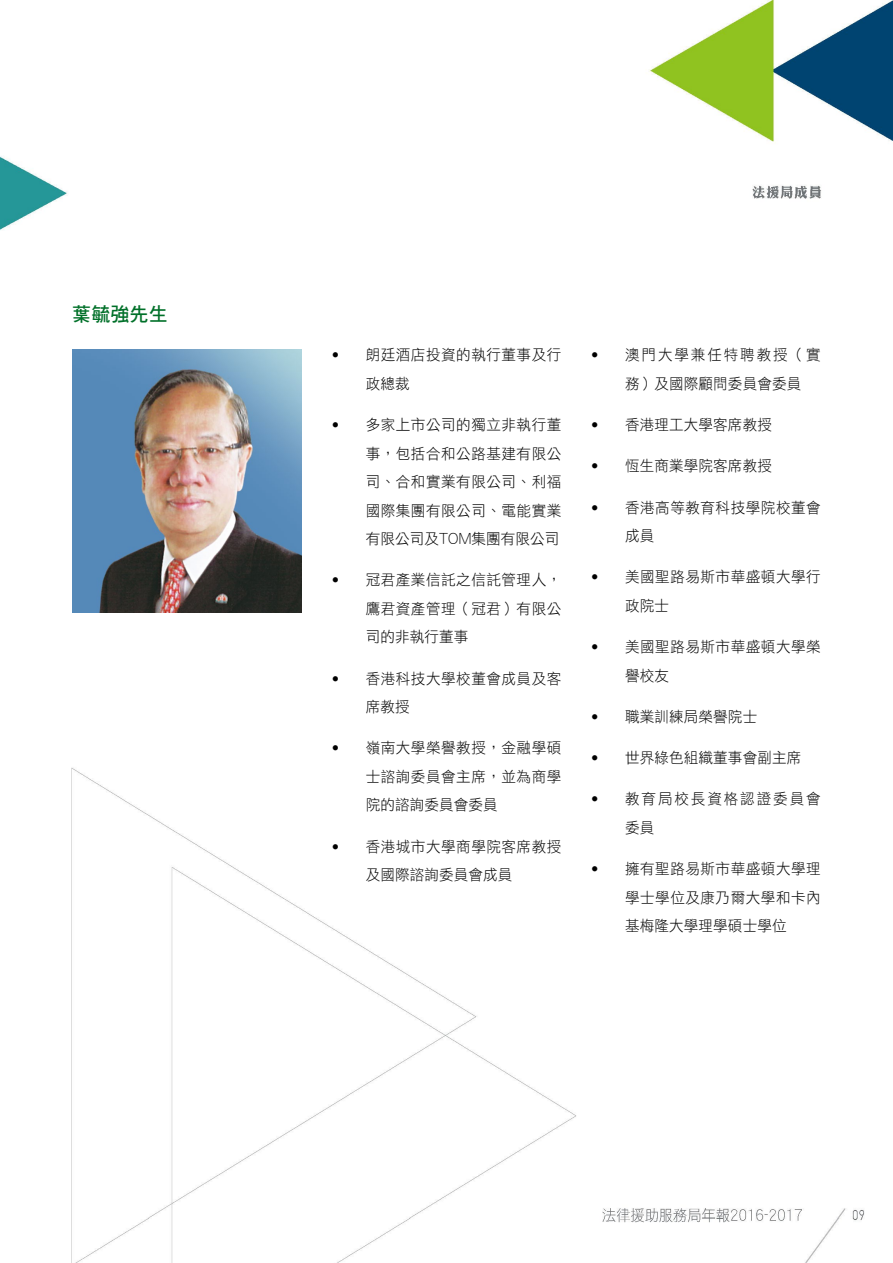
<style>
.page{position:relative;width:893px;height:1263px;background:#fff}
.page>*{position:absolute;margin:0;border:0;box-sizing:border-box;transform-origin:0 0}
.t1{font:19.5px "DF Hei HK W7";letter-spacing:.01em;color:#007029}
.t2{font:15px/28.5px "DF Hei HK W3";letter-spacing:.035em;color:#000}
.t3{font:15px "DF Hei HK W3";letter-spacing:.01em;color:#000}
.t4{font:15px/28.5px "DF Hei HK W3";letter-spacing:.07em;color:#000}
.t5{font:15px/28.5px "DF Hei HK W3";letter-spacing:.13em;color:#000}
.s1{font-family:"Frutiger";font-weight:300}
</style>
<div class="page">
<img style="left:0;top:0;width:893px;height:1263px">
<img style="left:72px;top:349px;width:230px;height:264px">
<p class="t1" style="left:72px;top:303px;width:97px">葉毓強先生</p>
<p class="t2" style="left:366px;top:340px;width:197px;text-indent:-34px"><span class="s1">•</span> 朗廷酒店投資的執行董事及行政總裁</p>
<p class="t2" style="left:366px;top:410px;width:197px;text-align:justify;text-indent:-34px"><span class="s1">•</span> 多家上市公司的獨立非執行董事，包括合和公路基建有限公司、合和實業有限公司、利福國際集團有限公司、電能實業有限公司及TOM集團有限公司</p>
<p class="t2" style="left:366px;top:565px;width:197px;text-align:justify;text-indent:-34px"><span class="s1">•</span> 冠君產業信託之信託管理人，鷹君資產管理（冠君）有限公司的非執行董事</p>
<p class="t2" style="left:366px;top:664px;width:197px;text-indent:-34px"><span class="s1">•</span> 香港科技大學校董會成員及客席教授</p>
<p class="t2" style="left:366px;top:733px;width:197px;text-align:justify;text-indent:-34px"><span class="s1">•</span> 嶺南大學榮譽教授，金融學碩士諮詢委員會主席，並為商學院的諮詢委員會委員</p>
<p class="t2" style="left:366px;top:832px;width:197px;text-indent:-34px"><span class="s1">•</span> 香港城市大學商學院客席教授及國際諮詢委員會成員</p>
<p class="t4" style="left:625px;top:340px;width:197px;text-indent:-34px"><span class="s1">•</span> 澳門大學兼任特聘教授（實務）及國際顧問委員會委員</p>
<p class="t3" style="left:591px;top:417px;width:182px"><span class="s1">•</span> 香港理工大學客席教授</p>
<p class="t3" style="left:591px;top:458px;width:182px"><span class="s1">•</span> 恆生商業學院客席教授</p>
<p class="t2" style="left:625px;top:493px;width:197px;text-indent:-34px"><span class="s1">•</span> 香港高等教育科技學院校董會成員</p>
<p class="t2" style="left:625px;top:562px;width:197px;text-indent:-34px"><span class="s1">•</span> 美國聖路易斯市華盛頓大學行政院士</p>
<p class="t2" style="left:625px;top:632px;width:197px;text-indent:-34px"><span class="s1">•</span> 美國聖路易斯市華盛頓大學榮譽校友</p>
<p class="t3" style="left:591px;top:708px;width:168px"><span class="s1">•</span> 職業訓練局榮譽院士</p>
<p class="t3" style="left:591px;top:750px;width:212px"><span class="s1">•</span> 世界綠色組織董事會副主席</p>
<p class="t5" style="left:625px;top:784px;width:197px;text-indent:-34px"><span class="s1">•</span> 教育局校長資格認證委員會委員</p>
<p class="t2" style="left:625px;top:854px;width:197px;text-align:justify;text-indent:-34px"><span class="s1">•</span> 擁有聖路易斯市華盛頓大學理學士學位及康乃爾大學和卡內基梅隆大學理學碩士學位</p>
</div>
